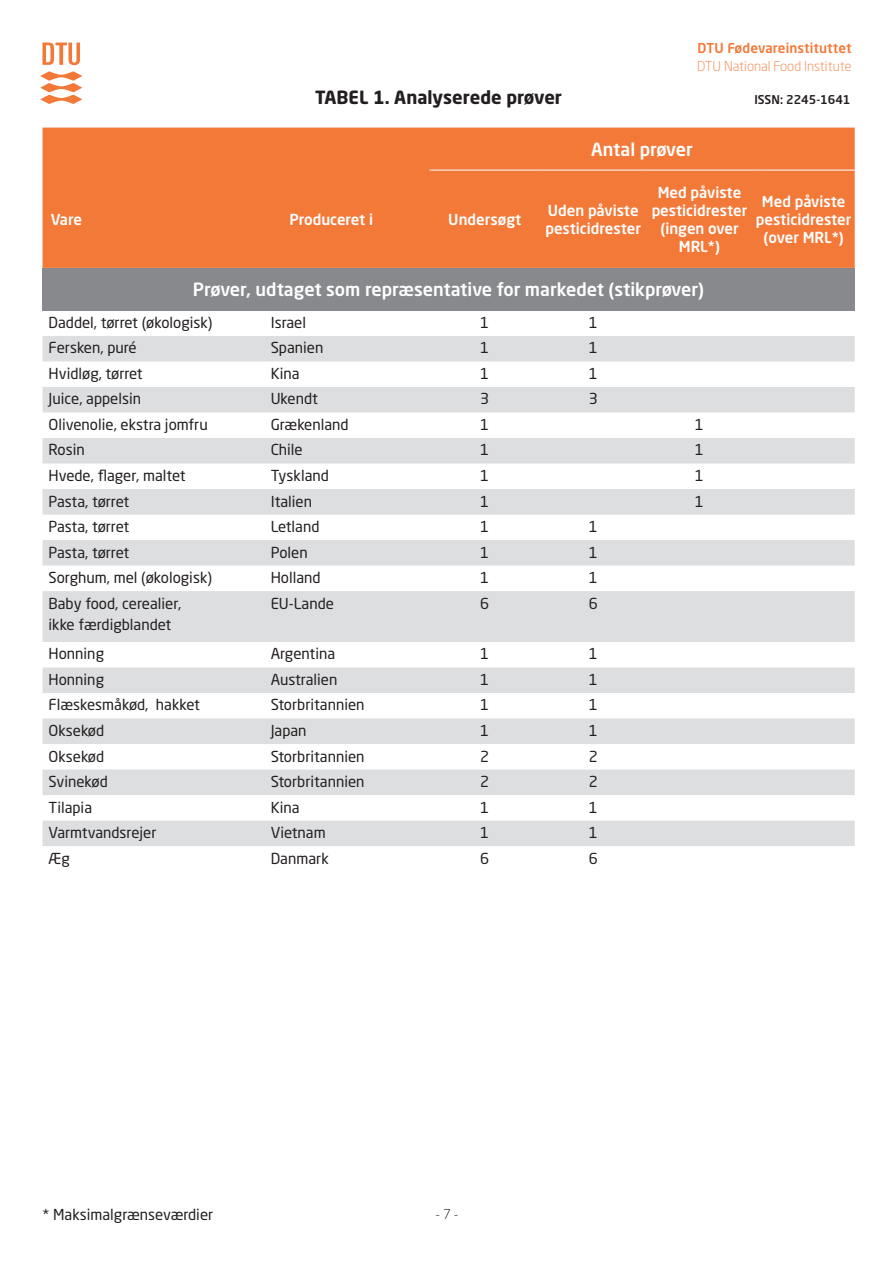
<style>
.page{position:relative;width:893px;height:1263px;background:#fff}
.page>*{position:absolute;margin:0;border:0;box-sizing:border-box;transform-origin:0 0}
.t1{font:500 18px "Neo Sans Pro";color:#fff}
.Brødtekst{font:700 18px "Neo Sans Pro";color:#231f20}
.Brødtekst-2{font:15px "Neo Sans Pro";color:#231f20}
.t2{font:500 15px/18px "Neo Sans Pro";color:#fff;text-align:center}
.t3{font:300 13.5px "Neo Sans Std";color:#f37939}
.t4{font:500 13.5px "Neo Sans Std";letter-spacing:.01em;color:#f37939}
.t5{font:300 13.5px "Neo Sans Pro";color:#120b19}
.t6{font:500 12px "Neo Sans Std";color:#231f20}
</style>
<div class="page">
<svg style="left:42px;top:43px;width:38px;height:22px"></svg>
<svg style="left:40px;top:71px;width:42px;height:33px"></svg>
<div style="left:43px;top:128px;width:812px;height:140px;background:#f37939"></div>
<div style="left:43px;top:268px;width:812px;height:42px;background:#87898c"></div>
<svg style="left:43px;top:336px;width:812px;height:510px;fill:#dddee0"></svg>
<hr style="left:429px;top:170px;width:111px;height:1px;background:#fff">
<hr style="left:540px;top:170px;width:106px;height:1px;background:#fff">
<hr style="left:646px;top:170px;width:107px;height:1px;background:#fff">
<hr style="left:753px;top:170px;width:102px;height:1px;background:#fff">
<p class="Brødtekst" style="left:315px;top:86px;width:248px">TABEL 1. Analyserede prøver</p>
<p class="t4" style="left:698px;top:39px;width:155px">DTU Fødevareinstituttet</p>
<p class="t3" style="left:697px;top:58px;width:156px">DTU National Food Institute</p>
<p class="t6" style="left:754px;top:92px;width:98px">ISSN: 2245-1641</p>
<p class="t1" style="left:591px;top:138px;width:103px">Antal prøver</p>
<p class="t2" style="left:51px;top:210px;width:33px">Vare</p>
<p class="t2" style="left:289px;top:210px;width:85px">Produceret i</p>
<p class="t2" style="left:448px;top:210px;width:74px">Undersøgt</p>
<p class="t2" style="left:548px;top:201px;width:92px">Uden påviste</p>
<p class="t2" style="left:545px;top:219px;width:97px">pesticidrester</p>
<p class="t2" style="left:658px;top:183px;width:85px">Med påviste</p>
<p class="t2" style="left:652px;top:201px;width:97px">pesticidrester</p>
<p class="t2" style="left:660px;top:219px;width:80px">(ingen over<br>MRL*)</p>
<p class="t2" style="left:762px;top:192px;width:85px">Med påviste</p>
<p class="t2" style="left:756px;top:210px;width:97px">pesticidrester</p>
<p class="t2" style="left:763px;top:228px;width:82px">(over MRL*)</p>
<p class="t1" style="left:193px;top:278px;width:513px">Prøver, udtaget som repræsentative for markedet (stikprøver)</p>
<p class="Brødtekst-2" style="left:49px;top:313px;width:165px">Daddel, tørret (økologisk)</p>
<p class="Brødtekst-2" style="left:271px;top:313px;width:37px">Israel</p>
<p class="Brødtekst-2" style="left:480px;top:313px;width:11px">1</p>
<p class="Brødtekst-2" style="left:589px;top:313px;width:11px">1</p>
<p class="Brødtekst-2" style="left:49px;top:339px;width:90px">Fersken, puré</p>
<p class="Brødtekst-2" style="left:271px;top:339px;width:54px">Spanien</p>
<p class="Brødtekst-2" style="left:480px;top:339px;width:11px">1</p>
<p class="Brødtekst-2" style="left:589px;top:339px;width:11px">1</p>
<p class="Brødtekst-2" style="left:49px;top:364px;width:96px">Hvidløg, tørret</p>
<p class="Brødtekst-2" style="left:271px;top:364px;width:30px">Kina</p>
<p class="Brødtekst-2" style="left:480px;top:364px;width:11px">1</p>
<p class="Brødtekst-2" style="left:589px;top:364px;width:11px">1</p>
<p class="Brødtekst-2" style="left:49px;top:390px;width:94px">Juice, appelsin</p>
<p class="Brødtekst-2" style="left:271px;top:390px;width:49px">Ukendt</p>
<p class="Brødtekst-2" style="left:480px;top:390px;width:11px">3</p>
<p class="Brødtekst-2" style="left:589px;top:390px;width:11px">3</p>
<p class="Brødtekst-2" style="left:49px;top:415px;width:161px">Olivenolie, ekstra jomfru</p>
<p class="Brødtekst-2" style="left:271px;top:415px;width:80px">Grækenland</p>
<p class="Brødtekst-2" style="left:480px;top:415px;width:11px">1</p>
<p class="Brødtekst-2" style="left:695px;top:415px;width:11px">1</p>
<p class="Brødtekst-2" style="left:49px;top:441px;width:38px">Rosin</p>
<p class="Brødtekst-2" style="left:271px;top:441px;width:34px">Chile</p>
<p class="Brødtekst-2" style="left:480px;top:441px;width:11px">1</p>
<p class="Brødtekst-2" style="left:695px;top:441px;width:11px">1</p>
<p class="Brødtekst-2" style="left:49px;top:466px;width:139px">Hvede, flager, maltet</p>
<p class="Brødtekst-2" style="left:271px;top:466px;width:60px">Tyskland</p>
<p class="Brødtekst-2" style="left:480px;top:466px;width:11px">1</p>
<p class="Brødtekst-2" style="left:695px;top:466px;width:11px">1</p>
<p class="Brødtekst-2" style="left:49px;top:492px;width:82px">Pasta, tørret</p>
<p class="Brødtekst-2" style="left:271px;top:492px;width:43px">Italien</p>
<p class="Brødtekst-2" style="left:480px;top:492px;width:11px">1</p>
<p class="Brødtekst-2" style="left:695px;top:492px;width:11px">1</p>
<p class="Brødtekst-2" style="left:49px;top:517px;width:82px">Pasta, tørret</p>
<p class="Brødtekst-2" style="left:271px;top:517px;width:50px">Letland</p>
<p class="Brødtekst-2" style="left:480px;top:517px;width:11px">1</p>
<p class="Brødtekst-2" style="left:589px;top:517px;width:11px">1</p>
<p class="Brødtekst-2" style="left:49px;top:543px;width:82px">Pasta, tørret</p>
<p class="Brødtekst-2" style="left:271px;top:543px;width:38px">Polen</p>
<p class="Brødtekst-2" style="left:480px;top:543px;width:11px">1</p>
<p class="Brødtekst-2" style="left:589px;top:543px;width:11px">1</p>
<p class="Brødtekst-2" style="left:49px;top:568px;width:165px">Sorghum, mel (økologisk)</p>
<p class="Brødtekst-2" style="left:271px;top:568px;width:51px">Holland</p>
<p class="Brødtekst-2" style="left:480px;top:568px;width:11px">1</p>
<p class="Brødtekst-2" style="left:589px;top:568px;width:11px">1</p>
<p class="Brødtekst-2" style="left:49px;top:594px;width:134px">Baby food, cerealier,</p>
<p class="Brødtekst-2" style="left:49px;top:615px;width:124px">ikke færdigblandet</p>
<p class="Brødtekst-2" style="left:271px;top:594px;width:65px">EU-Lande</p>
<p class="Brødtekst-2" style="left:480px;top:594px;width:11px">6</p>
<p class="Brødtekst-2" style="left:589px;top:594px;width:11px">6</p>
<p class="Brødtekst-2" style="left:49px;top:645px;width:57px">Honning</p>
<p class="Brødtekst-2" style="left:271px;top:645px;width:66px">Argentina</p>
<p class="Brødtekst-2" style="left:480px;top:645px;width:11px">1</p>
<p class="Brødtekst-2" style="left:589px;top:645px;width:11px">1</p>
<p class="Brødtekst-2" style="left:49px;top:670px;width:57px">Honning</p>
<p class="Brødtekst-2" style="left:271px;top:670px;width:68px">Australien</p>
<p class="Brødtekst-2" style="left:480px;top:670px;width:11px">1</p>
<p class="Brødtekst-2" style="left:589px;top:670px;width:11px">1</p>
<p class="Brødtekst-2" style="left:49px;top:696px;width:153px">Flæskesmåkød, hakket</p>
<p class="Brødtekst-2" style="left:271px;top:696px;width:95px">Storbritannien</p>
<p class="Brødtekst-2" style="left:480px;top:696px;width:11px">1</p>
<p class="Brødtekst-2" style="left:589px;top:696px;width:11px">1</p>
<p class="Brødtekst-2" style="left:49px;top:721px;width:57px">Oksekød</p>
<p class="Brødtekst-2" style="left:271px;top:721px;width:37px">Japan</p>
<p class="Brødtekst-2" style="left:480px;top:721px;width:11px">1</p>
<p class="Brødtekst-2" style="left:589px;top:721px;width:11px">1</p>
<p class="Brødtekst-2" style="left:49px;top:747px;width:57px">Oksekød</p>
<p class="Brødtekst-2" style="left:271px;top:747px;width:95px">Storbritannien</p>
<p class="Brødtekst-2" style="left:480px;top:747px;width:11px">2</p>
<p class="Brødtekst-2" style="left:589px;top:747px;width:11px">2</p>
<p class="Brødtekst-2" style="left:49px;top:772px;width:61px">Svinekød</p>
<p class="Brødtekst-2" style="left:271px;top:772px;width:95px">Storbritannien</p>
<p class="Brødtekst-2" style="left:480px;top:772px;width:11px">2</p>
<p class="Brødtekst-2" style="left:589px;top:772px;width:11px">2</p>
<p class="Brødtekst-2" style="left:49px;top:798px;width:45px">Tilapia</p>
<p class="Brødtekst-2" style="left:271px;top:798px;width:30px">Kina</p>
<p class="Brødtekst-2" style="left:480px;top:798px;width:11px">1</p>
<p class="Brødtekst-2" style="left:589px;top:798px;width:11px">1</p>
<p class="Brødtekst-2" style="left:49px;top:823px;width:110px">Varmtvandsrejer</p>
<p class="Brødtekst-2" style="left:271px;top:823px;width:56px">Vietnam</p>
<p class="Brødtekst-2" style="left:480px;top:823px;width:11px">1</p>
<p class="Brødtekst-2" style="left:589px;top:823px;width:11px">1</p>
<p class="Brødtekst-2" style="left:49px;top:849px;width:23px">Æg</p>
<p class="Brødtekst-2" style="left:271px;top:849px;width:60px">Danmark</p>
<p class="Brødtekst-2" style="left:480px;top:849px;width:11px">6</p>
<p class="Brødtekst-2" style="left:589px;top:849px;width:11px">6</p>
<p class="Brødtekst-2" style="left:43px;top:1206px;width:172px">* Maksimalgrænseværdier</p>
<p class="t5" style="left:436px;top:1206px;width:24px">- 7 -</p>
</div>
